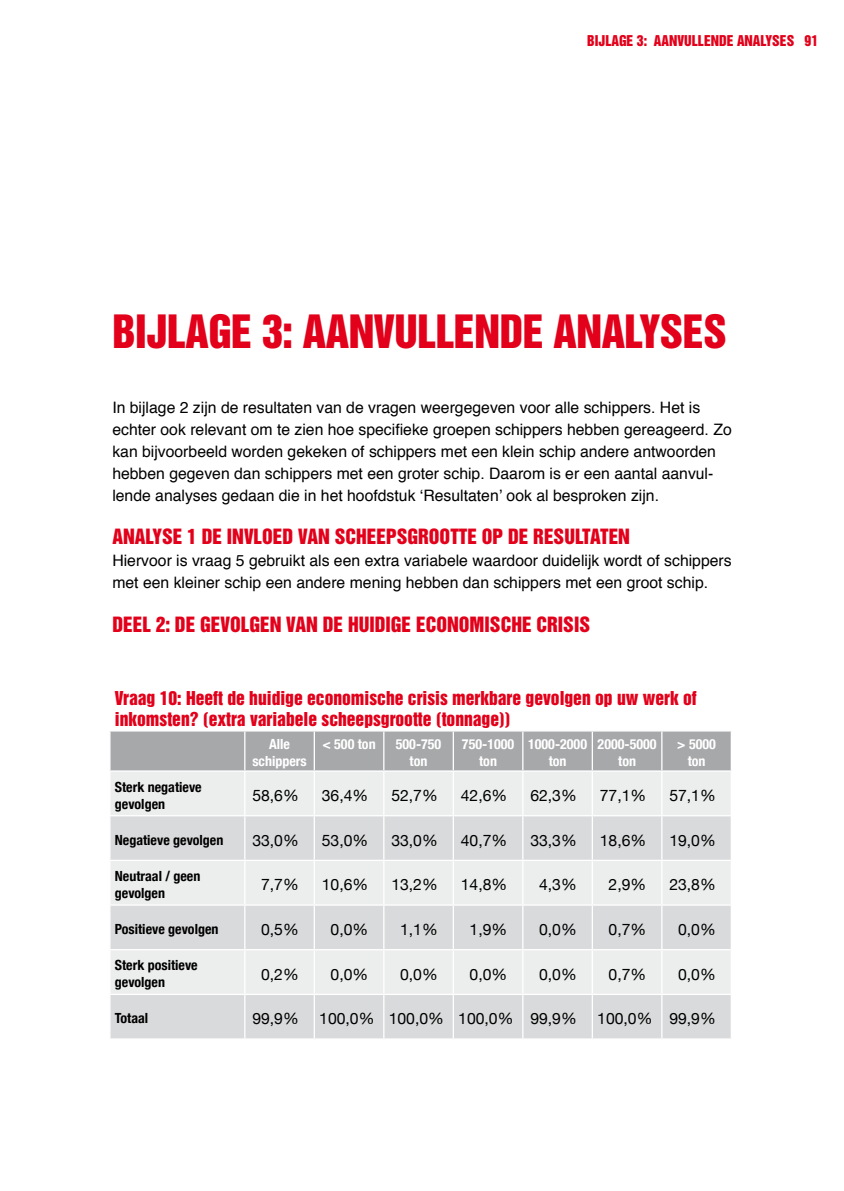
<style>
.page{position:relative;width:844px;height:1191px;background:#fff}
.page>*{position:absolute;margin:0;border:0;box-sizing:border-box;transform-origin:0 0}
.t1{font:42px "Helvetica Inserat";letter-spacing:-.01em;color:#e2001a}
.t2{font:19.25px "Helvetica Inserat";color:#e2001a}
.t3{font:17.5px/21px "Helvetica Inserat";color:#e2001a}
.t4{font:15.75px/21.9px "Helvetica";color:#000}
.t5{font:15.75px "Helvetica Neue";color:#000}
.t6{font:700 condensed 14px/16.8px "Helvetica Neue";color:#000}
.t7{font:700 condensed 14px/16.8px "Helvetica Neue";color:#fff;text-align:center}
.t8{font:13.65px "Helvetica Inserat";color:#e2001a}
</style>
<div class="page">
<div style="left:110px;top:731px;width:620px;height:39px;background:#a7a8aa"></div>
<div style="left:111px;top:772px;width:619px;height:43px;background:#eceded"></div>
<svg style="left:110px;top:816px;width:620px;height:222px;background:#e1e2e2"></svg>
<hr style="left:244px;top:731px;width:1px;height:39px;background:#fff">
<hr style="left:313px;top:731px;width:2px;height:39px;background:#fff">
<hr style="left:383px;top:731px;width:1px;height:39px;background:#fff">
<hr style="left:452px;top:731px;width:2px;height:39px;background:#fff">
<hr style="left:522px;top:731px;width:1px;height:39px;background:#fff">
<hr style="left:591px;top:731px;width:2px;height:39px;background:#fff">
<hr style="left:661px;top:731px;width:1px;height:39px;background:#fff">
<hr style="left:244px;top:771px;width:1px;height:44px;background:#fff">
<hr style="left:313px;top:771px;width:2px;height:44px;background:#fff">
<hr style="left:383px;top:771px;width:1px;height:44px;background:#fff">
<hr style="left:452px;top:771px;width:2px;height:44px;background:#fff">
<hr style="left:522px;top:771px;width:1px;height:44px;background:#fff">
<hr style="left:591px;top:771px;width:2px;height:44px;background:#fff">
<hr style="left:661px;top:771px;width:1px;height:44px;background:#fff">
<hr style="left:244px;top:816px;width:1px;height:43px;background:#fff">
<hr style="left:313px;top:816px;width:2px;height:43px;background:#fff">
<hr style="left:383px;top:816px;width:1px;height:43px;background:#fff">
<hr style="left:452px;top:816px;width:2px;height:43px;background:#fff">
<hr style="left:522px;top:816px;width:1px;height:43px;background:#fff">
<hr style="left:591px;top:816px;width:2px;height:43px;background:#fff">
<hr style="left:661px;top:816px;width:1px;height:43px;background:#fff">
<hr style="left:109px;top:859px;width:136px;height:2px;background:#fff">
<hr style="left:245px;top:859px;width:69px;height:2px;background:#fff">
<hr style="left:244px;top:861px;width:1px;height:43px;background:#fff">
<hr style="left:314px;top:859px;width:70px;height:2px;background:#fff">
<hr style="left:313px;top:861px;width:2px;height:43px;background:#fff">
<hr style="left:384px;top:859px;width:69px;height:2px;background:#fff">
<hr style="left:383px;top:861px;width:1px;height:43px;background:#fff">
<hr style="left:453px;top:859px;width:69px;height:2px;background:#fff">
<hr style="left:452px;top:861px;width:2px;height:43px;background:#fff">
<hr style="left:522px;top:859px;width:70px;height:2px;background:#fff">
<hr style="left:522px;top:861px;width:1px;height:43px;background:#fff">
<hr style="left:592px;top:859px;width:69px;height:2px;background:#fff">
<hr style="left:591px;top:861px;width:2px;height:43px;background:#fff">
<hr style="left:661px;top:859px;width:70px;height:2px;background:#fff">
<hr style="left:661px;top:861px;width:1px;height:43px;background:#fff">
<hr style="left:109px;top:904px;width:136px;height:1px;background:#fff">
<hr style="left:245px;top:904px;width:69px;height:1px;background:#fff">
<hr style="left:244px;top:905px;width:1px;height:44px;background:#fff">
<hr style="left:314px;top:904px;width:70px;height:1px;background:#fff">
<hr style="left:313px;top:905px;width:2px;height:44px;background:#fff">
<hr style="left:384px;top:904px;width:69px;height:1px;background:#fff">
<hr style="left:383px;top:905px;width:1px;height:44px;background:#fff">
<hr style="left:453px;top:904px;width:69px;height:1px;background:#fff">
<hr style="left:452px;top:905px;width:2px;height:44px;background:#fff">
<hr style="left:522px;top:904px;width:70px;height:1px;background:#fff">
<hr style="left:522px;top:905px;width:1px;height:44px;background:#fff">
<hr style="left:592px;top:904px;width:69px;height:1px;background:#fff">
<hr style="left:591px;top:905px;width:2px;height:44px;background:#fff">
<hr style="left:661px;top:904px;width:70px;height:1px;background:#fff">
<hr style="left:661px;top:905px;width:1px;height:44px;background:#fff">
<hr style="left:109px;top:949px;width:136px;height:1px;background:#fff">
<hr style="left:245px;top:949px;width:69px;height:1px;background:#fff">
<hr style="left:244px;top:950px;width:1px;height:43px;background:#fff">
<hr style="left:314px;top:949px;width:70px;height:1px;background:#fff">
<hr style="left:313px;top:950px;width:2px;height:43px;background:#fff">
<hr style="left:384px;top:949px;width:69px;height:1px;background:#fff">
<hr style="left:383px;top:950px;width:1px;height:43px;background:#fff">
<hr style="left:453px;top:949px;width:69px;height:1px;background:#fff">
<hr style="left:452px;top:950px;width:2px;height:43px;background:#fff">
<hr style="left:522px;top:949px;width:70px;height:1px;background:#fff">
<hr style="left:522px;top:950px;width:1px;height:43px;background:#fff">
<hr style="left:592px;top:949px;width:69px;height:1px;background:#fff">
<hr style="left:591px;top:950px;width:2px;height:43px;background:#fff">
<hr style="left:661px;top:949px;width:70px;height:1px;background:#fff">
<hr style="left:661px;top:950px;width:1px;height:43px;background:#fff">
<hr style="left:109px;top:993px;width:136px;height:2px;background:#fff">
<hr style="left:245px;top:993px;width:69px;height:2px;background:#fff">
<hr style="left:244px;top:995px;width:1px;height:43px;background:#fff">
<hr style="left:314px;top:993px;width:70px;height:2px;background:#fff">
<hr style="left:313px;top:995px;width:2px;height:43px;background:#fff">
<hr style="left:384px;top:993px;width:69px;height:2px;background:#fff">
<hr style="left:383px;top:995px;width:1px;height:43px;background:#fff">
<hr style="left:453px;top:993px;width:69px;height:2px;background:#fff">
<hr style="left:452px;top:995px;width:2px;height:43px;background:#fff">
<hr style="left:522px;top:993px;width:70px;height:2px;background:#fff">
<hr style="left:522px;top:995px;width:1px;height:43px;background:#fff">
<hr style="left:592px;top:993px;width:69px;height:2px;background:#fff">
<hr style="left:591px;top:995px;width:2px;height:43px;background:#fff">
<hr style="left:661px;top:993px;width:70px;height:2px;background:#fff">
<hr style="left:661px;top:995px;width:1px;height:43px;background:#fff">
<p class="t8" style="left:587px;top:32px;width:7px">BIJL</p>
<p class="t8" style="left:611px;top:32px;width:183px">AGE 3: AANVULLENDE ANALYSES</p>
<p class="t8" style="left:804px;top:32px;width:15px">91</p>
<h1 class="t1" style="left:112px;top:306px;width:611px">BIJLAGE 3: AANVULLENDE ANALYSES</h1>
<p class="t4" style="left:112px;top:397px;width:620px">In bijlage 2 zijn de resultaten van de vragen weergegeven voor alle schippers. Het is echter ook relevant om te zien hoe specifieke groepen schippers hebben gereageerd. Zo kan bijvoorbeeld worden gekeken of schippers met een klein schip andere antwoorden hebben gegeven dan schippers met een groter schip. Daarom is er een aantal aanvul&shy;lende analyses gedaan die in het hoofdstuk ‘Resultaten’ ook al besproken zijn.</p>
<p class="t2" style="left:112px;top:525px;width:327px">ANALYSE 1 DE INVLOED VAN SCHEEPSGROOTT</p>
<p class="t2" style="left:467px;top:525px;width:162px">E OP DE RESULTATEN</p>
<p class="t4" style="left:112px;top:550px;width:620px">Hiervoor is vraag 5 gebruikt als een extra variabele waardoor duidelijk wordt of schippers met een kleiner schip een andere mening hebben dan schippers met een groot schip.</p>
<p class="t2" style="left:112px;top:613px;width:477px">DEEL 2: DE GEVOLGEN VAN DE HUIDIGE ECONOMISCHE CRISIS</p>
<p class="t3" style="left:115px;top:688px;width:583px">VRAAG 10: HEEFT DE HUIDIGE ECONOMISCHE CRISIS MERKBARE GEVOLGEN OP UW WERK OF<br>INKOMSTEN? (EXTRA VARIABELE SCHEEPSGROOTTE (TONNAGE))</p>
<p class="t7" style="left:252px;top:735px;width:56px">Alle schippers</p>
<p class="t7" style="left:322px;top:735px;width:55px">&lt; 500 ton</p>
<p class="t7" style="left:396px;top:735px;width:47px">500-750 ton</p>
<p class="t7" style="left:462px;top:735px;width:54px">750-1000 ton</p>
<p class="t7" style="left:528px;top:735px;width:60px">1000-2000 ton</p>
<p class="t7" style="left:597px;top:735px;width:60px">2000-5000 ton</p>
<p class="t7" style="left:677px;top:735px;width:40px">&gt; 5000 ton</p>
<p class="t6" style="left:115px;top:778px;width:88px">Sterk negatieve gevolgen</p>
<p class="t5" style="left:252px;top:786px;width:48px">58,6%</p>
<p class="t5" style="left:322px;top:786px;width:48px">36,4%</p>
<p class="t5" style="left:391px;top:786px;width:48px">52,7%</p>
<p class="t5" style="left:461px;top:786px;width:48px">42,6%</p>
<p class="t5" style="left:530px;top:786px;width:48px">62,3%</p>
<p class="t5" style="left:599px;top:786px;width:48px">77,1%</p>
<p class="t5" style="left:669px;top:786px;width:48px">57,1%</p>
<p class="t6" style="left:115px;top:831px;width:110px">Negatieve gevolgen</p>
<p class="t5" style="left:252px;top:830px;width:48px">33,0%</p>
<p class="t5" style="left:322px;top:830px;width:48px">53,0%</p>
<p class="t5" style="left:391px;top:830px;width:48px">33,0%</p>
<p class="t5" style="left:461px;top:830px;width:48px">40,7%</p>
<p class="t5" style="left:530px;top:830px;width:48px">33,3%</p>
<p class="t5" style="left:599px;top:830px;width:48px">18,6%</p>
<p class="t5" style="left:669px;top:830px;width:48px">19,0%</p>
<p class="t6" style="left:115px;top:867px;width:87px">Neutraal / geen gevolgen</p>
<p class="t5" style="left:261px;top:875px;width:39px">7,7%</p>
<p class="t5" style="left:322px;top:875px;width:48px">10,6%</p>
<p class="t5" style="left:391px;top:875px;width:48px">13,2%</p>
<p class="t5" style="left:461px;top:875px;width:48px">14,8%</p>
<p class="t5" style="left:539px;top:875px;width:39px">4,3%</p>
<p class="t5" style="left:608px;top:875px;width:39px">2,9%</p>
<p class="t5" style="left:669px;top:875px;width:48px">23,8%</p>
<p class="t6" style="left:115px;top:920px;width:105px">Positieve gevolgen</p>
<p class="t5" style="left:261px;top:920px;width:39px">0,5%</p>
<p class="t5" style="left:330px;top:920px;width:39px">0,0%</p>
<p class="t5" style="left:400px;top:920px;width:39px">1,1%</p>
<p class="t5" style="left:469px;top:920px;width:39px">1,9%</p>
<p class="t5" style="left:539px;top:920px;width:39px">0,0%</p>
<p class="t5" style="left:608px;top:920px;width:39px">0,7%</p>
<p class="t5" style="left:678px;top:920px;width:39px">0,0%</p>
<p class="t6" style="left:115px;top:956px;width:84px">Sterk positieve gevolgen</p>
<p class="t5" style="left:261px;top:964px;width:39px">0,2%</p>
<p class="t5" style="left:330px;top:964px;width:39px">0,0%</p>
<p class="t5" style="left:400px;top:964px;width:39px">0,0%</p>
<p class="t5" style="left:469px;top:964px;width:39px">0,0%</p>
<p class="t5" style="left:539px;top:964px;width:39px">0,0%</p>
<p class="t5" style="left:608px;top:964px;width:39px">0,7%</p>
<p class="t5" style="left:678px;top:964px;width:39px">0,0%</p>
<p class="t6" style="left:115px;top:1009px;width:35px">Totaal</p>
<p class="t5" style="left:252px;top:1009px;width:48px">99,9%</p>
<p class="t5" style="left:319px;top:1009px;width:259px">100,0% 100,0% 100,0% 99,9%</p>
<p class="t5" style="left:597px;top:1009px;width:120px">100,0% 99,9%</p>
</div>
